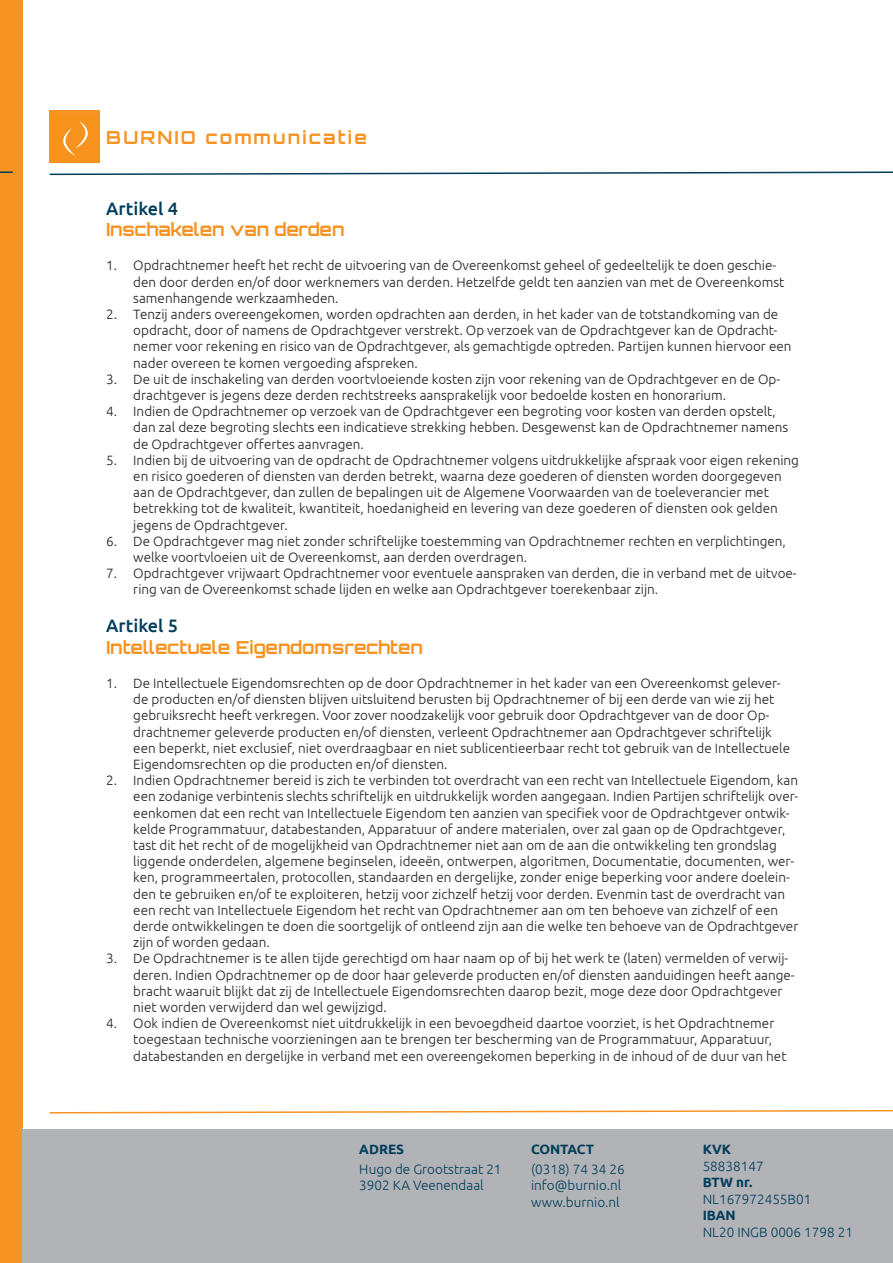
<style>
.page{position:relative;width:893px;height:1263px;background:#fff}
.page>*{position:absolute;margin:0;border:0;box-sizing:border-box;transform-origin:0 0}
.t1{font:700 18px "Orbitron";color:#f69323}
.t2{font:700 18px "Orbitron";letter-spacing:-.02em;color:#f69323}
.t3{font:700 18px "Orbitron";letter-spacing:.12em;color:#f69323}
.t4{font:500 18px "Ubuntu";color:#003d5a}
.t5{font:300 13.5px/16.2px "Ubuntu";color:#231f20}
.t6{font:300 13.5px/16.5px "Ubuntu";color:#003d5a}
.t7{font:700 13.5px "Ubuntu";color:#003d5a}
</style>
<div class="page">
<div style="left:0;top:0;width:23px;height:1263px;background:#f69323"></div>
<div style="left:50px;top:110px;width:50px;height:53px;background:#f69323"></div>
<div style="left:50px;top:116px;width:50px;height:47px;background:#f7931d"></div>
<svg style="left:63px;top:121px;width:25px;height:35px"></svg>
<hr style="left:0;top:0;width:1px;height:1263px;background:#fff">
<hr style="left:0;top:1129px;width:1px;height:134px;background:#b2b3b7">
<svg style="left:0;top:171px;width:13px;height:5px"></svg>
<div style="left:23px;top:1129px;width:870px;height:134px;background:#b2b3b7"></div>
<svg style="left:49px;top:171px;width:844px;height:5px"></svg>
<svg style="left:49px;top:1109px;width:844px;height:5px"></svg>
<h1 class="t3" style="left:106px;top:126px;width:262px">BURNIO communicatie</h1>
<h1 class="t4" style="left:106px;top:197px;width:73px">Artikel 4</h1>
<h1 class="t2" style="left:106px;top:219px;width:240px">Inschakelen van derden</h1>
<p class="t5" style="left:133px;top:257px;width:653px;text-indent:-27px">1. Opdrachtnemer heeft het recht de uitvoering van de Overeenkomst geheel of gedeeltelijk te doen geschie&shy;den door derden en/of door werknemers van derden. Hetzelfde geldt ten aanzien van met de Overeenkomst samenhangende werkzaamheden.</p>
<p class="t5" style="left:133px;top:306px;width:660px;text-indent:-27px">2. Tenzij anders overeengekomen, worden opdrachten aan derden, in het kader van de totstandkoming van de opdracht, door of namens de Opdrachtgever verstrekt. Op verzoek van de Opdrachtgever kan de Opdracht&shy;nemer voor rekening en risico van de Opdrachtgever, als gemachtigde optreden. Partijen kunnen hiervoor een nader overeen te komen vergoeding afspreken.</p>
<p class="t5" style="left:133px;top:370px;width:648px;text-indent:-27px">3. De uit de inschakeling van derden voortvloeiende kosten zijn voor rekening van de Opdrachtgever en de Op&shy;drachtgever is jegens deze derden rechtstreeks aansprakelijk voor bedoelde kosten en honorarium.</p>
<p class="t5" style="left:133px;top:403px;width:657px;text-indent:-27px">4. Indien de Opdrachtnemer op verzoek van de Opdrachtgever een begroting voor kosten van derden opstelt, dan zal deze begroting slechts een indicatieve strekking hebben. Desgewenst kan de Opdrachtnemer namens de Opdrachtgever offertes aanvragen.</p>
<p class="t5" style="left:133px;top:451px;width:667px;text-indent:-27px">5. Indien bij de uitvoering van de opdracht de Opdrachtnemer volgens uitdrukkelijke afspraak voor eigen rekening en risico goederen of diensten van derden betrekt, waarna deze goederen of diensten worden doorgegeven aan de Opdrachtgever, dan zullen de bepalingen uit de Algemene Voorwaarden van de toeleverancier met betrekking tot de kwaliteit, kwantiteit, hoedanigheid en levering van deze goederen of diensten ook gelden jegens de Opdrachtgever.</p>
<p class="t5" style="left:133px;top:532px;width:654px;text-indent:-27px">6. De Opdrachtgever mag niet zonder schriftelijke toestemming van Opdrachtnemer rechten en verplichtingen, welke voortvloeien uit de Overeenkomst, aan derden overdragen.</p>
<p class="t5" style="left:133px;top:565px;width:665px;text-indent:-27px">7. Opdrachtgever vrijwaart Opdrachtnemer voor eventuele aanspraken van derden, die in verband met de uitvoe&shy;ring van de Overeenkomst schade lijden en welke aan Opdrachtgever toerekenbaar zijn.</p>
<h1 class="t4" style="left:106px;top:614px;width:73px">Artikel 5</h1>
<h1 class="t1" style="left:106px;top:636px;width:318px">Intellectuele Eigendomsrechten</h1>
<p class="t5" style="left:133px;top:675px;width:658px;text-indent:-27px">1. De Intellectuele Eigendomsrechten op de door Opdrachtnemer in het kader van een Overeenkomst gelever&shy;de producten en/of diensten blijven uitsluitend berusten bij Opdrachtnemer of bij een derde van wie zij het gebruiksrecht heeft verkregen. Voor zover noodzakelijk voor gebruik door Opdrachtgever van de door Op&shy;drachtnemer geleverde producten en/of diensten, verleent Opdrachtnemer aan Opdrachtgever schriftelijk een beperkt, niet exclusief, niet overdraagbaar en niet sublicentieerbaar recht tot gebruik van de Intellectuele Eigendomsrechten op die producten en/of diensten.</p>
<p class="t5" style="left:133px;top:772px;width:667px;text-indent:-27px">2. Indien Opdrachtnemer bereid is zich te verbinden tot overdracht van een recht van Intellectuele Eigendom, kan een zodanige verbintenis slechts schriftelijk en uitdrukkelijk worden aangegaan. Indien Partijen schriftelijk over&shy;eenkomen dat een recht van Intellectuele Eigendom ten aanzien van specifiek voor de Opdrachtgever ontwik&shy;kelde Programmatuur, databestanden, Apparatuur of andere materialen, over zal gaan op de Opdrachtgever, tast dit het recht of de mogelijkheid van Opdrachtnemer niet aan om de aan die ontwikkeling ten grondslag liggende onderdelen, algemene beginselen, ideeën, ontwerpen, algoritmen, Documentatie, documenten, wer&shy;ken, programmeertalen, protocollen, standaarden en dergelijke, zonder enige beperking voor andere doelein&shy;den te gebruiken en/of te exploiteren, hetzij voor zichzelf hetzij voor derden. Evenmin tast de overdracht van een recht van Intellectuele Eigendom het recht van Opdrachtnemer aan om ten behoeve van zichzelf of een derde ontwikkelingen te doen die soortgelijk of ontleend zijn aan die welke ten behoeve van de Opdrachtgever zijn of worden gedaan.</p>
<p class="t5" style="left:133px;top:950px;width:663px;text-indent:-27px">3. De Opdrachtnemer is te allen tijde gerechtigd om haar naam op of bij het werk te (laten) vermelden of verwij&shy;deren. Indien Opdrachtnemer op de door haar geleverde producten en/of diensten aanduidingen heeft aange&shy;bracht waaruit blijkt dat zij de Intellectuele Eigendomsrechten daarop bezit, moge deze door Opdrachtgever niet worden verwijderd dan wel gewijzigd.</p>
<p class="t5" style="left:133px;top:1015px;width:655px;text-indent:-27px">4. Ook indien de Overeenkomst niet uitdrukkelijk in een bevoegdheid daartoe voorziet, is het Opdrachtnemer toegestaan technische voorzieningen aan te brengen ter bescherming van de Programmatuur, Apparatuur, databestanden en dergelijke in verband met een overeengekomen beperking in de inhoud of de duur van het</p>
<p class="t7" style="left:359px;top:1141px;width:46px">ADRES</p>
<p class="t6" style="left:359px;top:1160px;width:144px">Hugo de Grootstraat 21<br>3902 KA Veenendaal</p>
<p class="t7" style="left:531px;top:1141px;width:65px">CONTACT</p>
<p class="t6" style="left:531px;top:1160px;width:95px">(0318) 74 34 26 info@burnio.nl www.burnio.nl</p>
<p class="t7" style="left:703px;top:1141px;width:30px">KVK</p>
<p class="t6" style="left:703px;top:1157px;width:62px">58838147</p>
<p class="t7" style="left:703px;top:1174px;width:51px">BTW nr.</p>
<p class="t6" style="left:703px;top:1190px;width:110px">NL167972455B01</p>
<p class="t7" style="left:703px;top:1207px;width:35px">IBAN</p>
<p class="t6" style="left:703px;top:1223px;width:152px">NL20 INGB 0006 1798 21</p>
</div>
